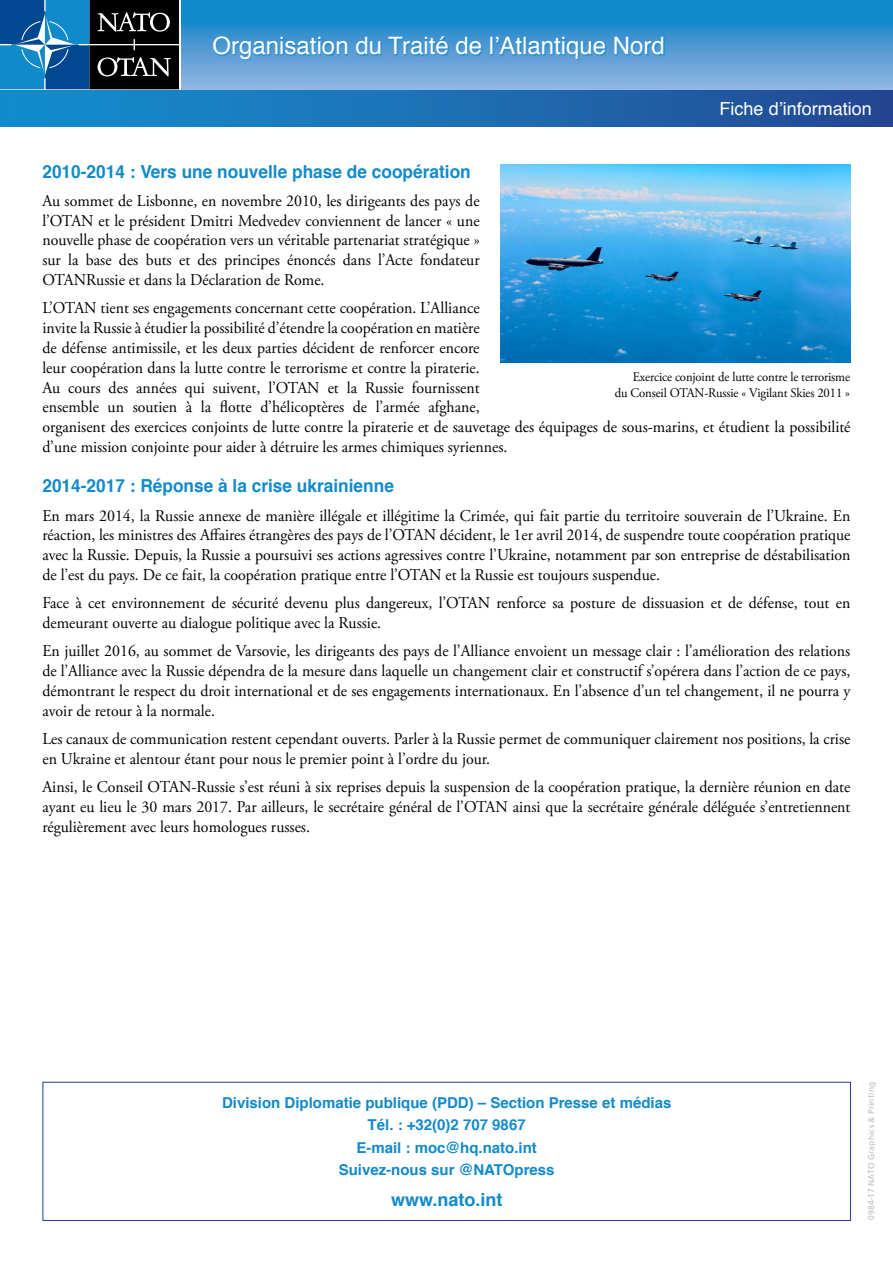
<style>
.page{position:relative;width:893px;height:1263px;background:#fff}
.page>*{position:absolute;margin:0;border:0;box-sizing:border-box;transform-origin:0 0}
.t1{font:24px "Helvetica";color:#fff}
.t2{font:700 18px "Helvetica";color:#118acb;scale:.96 1}
.t3{font:18px "Helvetica";color:#fff}
.t4{font:700 18px "Helvetica";color:#118acb}
.t5{font:16.5px/19.8px "Adobe Garamond Pro";color:#000;text-align:justify;scale:.96 1}
.t6{font:700 15px/22.5px "Helvetica";color:#118acb;text-align:center}
.t7{font:13.2px/15.9px "Adobe Garamond Pro";letter-spacing:-.01em;color:#000;text-align:right;scale:.96 1}
.t8{font:8.4px "Frutiger";letter-spacing:.02em;color:#bcbec0}
.s1{color:#118bcc}
</style>
<div class="page">
<svg style="left:181px;top:0;width:712px;height:89px;background:#4699d2"></svg>
<svg style="left:0;top:89px;width:180px;height:2px"></svg>
<svg style="left:0;top:0;width:179px;height:89px;background:#1f4b69"></svg>
<div style="left:213px;top:37px;width:452px;height:24px;background:#118acb;opacity:.75"></div>
<div style="left:0;top:91px;width:893px;height:36px;background:linear-gradient(to right,#1491cf,#254a93)"></div>
<div style="left:43px;top:1082px;width:808px;height:139px;border:1px solid #25408f"></div>
<img style="left:501px;top:164px;width:349px;height:198px">
<h1 class="t1" style="left:213px;top:27px;width:454px">Organisation du Traité de l’Atlantique Nord</h1>
<p class="t3" style="left:720px;top:95px;width:154px">Fiche d’information</p>
<p class="t2" style="left:42px;top:157px;width:448px">2010-2014 : Vers une nouvelle phase de coopération</p>
<p class="t5" style="left:42px;top:191px;width:457px">Au sommet de Lisbonne, en novembre 2010, les dirigeants des pays de l’OTAN et le président Dmitri Medvedev conviennent de lancer « une nouvelle phase de coopération vers un véritable partenariat stratégique » sur la base des buts et des principes énoncés dans l’Acte fondateur OTANRussie et dans la Déclaration de Rome.</p>
<p class="t5" style="left:42px;top:299px;width:843px;text-align:left">L’OTAN tient ses engagements concernant cette coopération. L’Alliance<br>invite la Russie à étudier la possibilité d’étendre la coopération en matière<br>de défense antimissile, et les deux parties décident de renforcer encore<br>leur coopération dans la lutte contre le terrorisme et contre la piraterie.<br>Au cours des années qui suivent, l’OTAN et la Russie fournissent<br>ensemble un soutien à la flotte d’hélicoptères de l’armée afghane,<br>organisent des exercices conjoints de lutte contre la piraterie et de sauvetage des équipages de sous-marins, et étudient la possibilité d’une mission conjointe pour aider à détruire les armes chimiques syriennes.</p>
<p class="t2" style="left:42px;top:471px;width:368px">2014-2017 : Réponse à la crise ukrainienne</p>
<p class="t5" style="left:42px;top:506px;width:843px">En mars 2014, la Russie annexe de manière illégale et illégitime la Crimée, qui fait partie du territoire souverain de l’Ukraine. En réaction, les ministres des Affaires étrangères des pays de l’OTAN décident, le 1er avril 2014, de suspendre toute coopération pratique avec la Russie. Depuis, la Russie a poursuivi ses actions agressives contre l’Ukraine, notamment par son entreprise de déstabilisation de l’est du pays. De ce fait, la coopération pratique entre l’OTAN et la Russie est toujours suspendue.</p>
<p class="t5" style="left:42px;top:594px;width:843px">Face à cet environnement de sécurité devenu plus dangereux, l’OTAN renforce sa posture de dissuasion et de défense, tout en demeurant ouverte au dialogue politique avec la Russie.</p>
<p class="t5" style="left:42px;top:642px;width:843px">En juillet 2016, au sommet de Varsovie, les dirigeants des pays de l’Alliance envoient un message clair : l’amélioration des relations de l’Alliance avec la Russie dépendra de la mesure dans laquelle un changement clair et constructif s’opérera dans l’action de ce pays, démontrant le respect du droit international et de ses engagements internationaux. En l’absence d’un tel changement, il ne pourra y avoir de retour à la normale.</p>
<p class="t5" style="left:42px;top:729px;width:843px">Les canaux de communication restent cependant ouverts. Parler à la Russie permet de communiquer clairement nos positions, la crise en Ukraine et alentour étant pour nous le premier point à l’ordre du jour.</p>
<p class="t5" style="left:42px;top:778px;width:843px">Ainsi, le Conseil OTAN-Russie s’est réuni à six reprises depuis la suspension de la coopération pratique, la dernière réunion en date ayant eu lieu le 30 mars 2017. Par ailleurs, le secrétaire général de l’OTAN ainsi que la secrétaire générale déléguée s’entretiennent régulièrement avec leurs homologues russes.</p>
<p class="t7" style="left:615px;top:370px;width:247px">Exercice conjoint de lutte contre le terrorisme<br>du Conseil OTAN-Russie « Vigilant Skies 2011 »</p>
<p class="t6" style="left:222px;top:1091px;width:451px">Division Diplomatie publique (PDD) – Section Presse et médias Tél. : +32(0)2 707 <span class="s1">9867<br></span>E-mail : moc@hq.nato.int<br>Suivez-nous sur @NATOpress</p>
<p class="t4" style="left:391px;top:1185px;width:113px">www.nato.int</p>
<p class="t8" style="left:866px;top:1220px;width:140px;rotate:-90deg">0984-17 NATO Graphics &amp; Printing</p>
</div>
